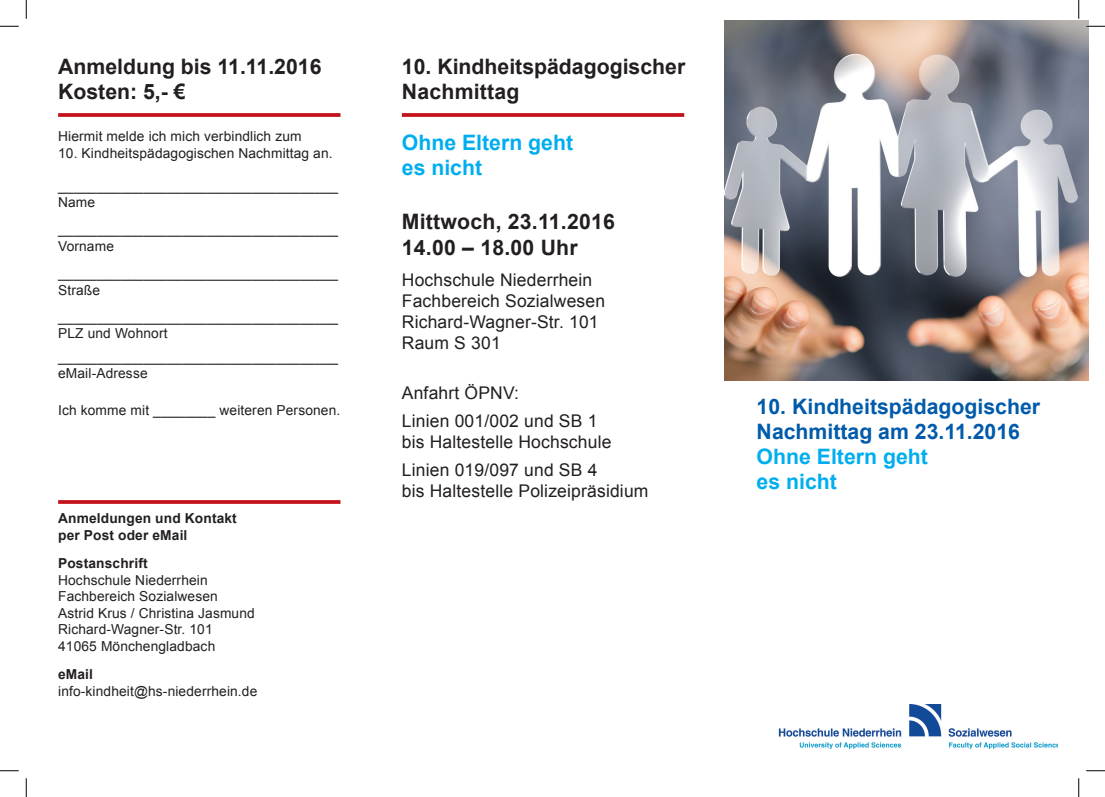
<style>
.page{position:relative;width:1105px;height:797px;background:#fff}
.page>*{position:absolute;margin:0;border:0;box-sizing:border-box;transform-origin:0 0}
.t1{font:700 21.25px/25.5px "Arial";color:#231f20}
.t2{font:700 21.25px/25px "Arial";color:#015aaa}
.t3{font:700 21.25px/25px "Arial";color:#00aeef}
.t4{font:17.5px/21px "Arial";letter-spacing:.01em;color:#231f20}
.t5{font:13.75px/16.5px "Arial";letter-spacing:.01em;color:#231f20}
.t6{font:700 13.75px/16.5px "Arial";letter-spacing:.01em;color:#231f20}
</style>
<div class="page">
<img style="left:725px;top:20px;width:364px;height:360px">
<img style="left:778px;top:704px;width:280px;height:45px">
<svg style="left:402px;top:113px;width:282px;height:4px"></svg>
<svg style="left:58px;top:113px;width:282px;height:4px"></svg>
<svg style="left:58px;top:500px;width:282px;height:4px"></svg>
<svg style="left:0;top:25px;width:19px;height:2px"></svg>
<svg style="left:1086px;top:25px;width:19px;height:2px"></svg>
<svg style="left:0;top:770px;width:19px;height:1px"></svg>
<svg style="left:1086px;top:770px;width:19px;height:1px"></svg>
<svg style="left:25px;top:0;width:2px;height:19px"></svg>
<svg style="left:25px;top:778px;width:2px;height:19px"></svg>
<svg style="left:1078px;top:0;width:1px;height:19px"></svg>
<svg style="left:1078px;top:778px;width:1px;height:19px"></svg>
<h1 class="t1" style="left:58px;top:54px;width:265px">Anmeldung bis 11.11.2016<br>Kosten: 5,- €</h1>
<p class="t5" style="left:58px;top:128px;width:245px">Hiermit melde ich mich verbindlich zum</p>
<p class="t5" style="left:58px;top:145px;width:276px">10. Kindheitspädagogischen Nachmittag an.</p>
<p class="t5" style="left:58px;top:178px;width:282px">____________________________________<br>Name</p>
<p class="t5" style="left:58px;top:221px;width:282px">____________________________________<br>Vorname</p>
<p class="t5" style="left:58px;top:265px;width:282px">____________________________________<br>Straße</p>
<p class="t5" style="left:58px;top:309px;width:282px">____________________________________<br>PLZ und Wohnort</p>
<p class="t5" style="left:58px;top:349px;width:282px">____________________________________ eMail-Adresse</p>
<p class="t5" style="left:58px;top:402px;width:284px">Ich komme mit ________ weiteren Personen.</p>
<p class="t6" style="left:58px;top:510px;width:180px">Anmeldungen und Kontakt per Post oder eMail</p>
<p class="t6" style="left:58px;top:555px;width:91px">Postanschrift</p>
<p class="t5" style="left:58px;top:572px;width:198px">Hochschule Niederrhein<br>Fachbereich Sozialwesen<br>Astrid Krus / Christina Jasmund<br>Richard-Wagner-Str. 101<br>41065 Mönchengladbach</p>
<p class="t6" style="left:58px;top:666px;width:36px">eMail</p>
<p class="t5" style="left:58px;top:683px;width:201px">info-kindheit@hs-niederrhein.de</p>
<h1 class="t1" style="left:402px;top:54px;width:285px">10. Kindheitspädagogischer<br>Nachmittag</h1>
<h1 class="t3" style="left:402px;top:130px;width:173px">Ohne Eltern geht es nicht</h1>
<h1 class="t1" style="left:402px;top:210px;width:215px">Mittwoch, 23.11.2016<br>14.00 – 18.00 Uhr</h1>
<p class="t4" style="left:402px;top:270px;width:205px">Hochschule Niederrhein<br>Fachbereich Sozialwesen<br>Richard-Wagner-Str. 101<br>Raum S 301</p>
<p class="t4" style="left:402px;top:378px;width:197px;line-height:28.1px">Anfahrt ÖPNV:<br>Linien 001/002 und SB 1</p>
<p class="t4" style="left:402px;top:427px;width:211px;line-height:28.1px">bis Haltestelle Hochschule<br>Linien 019/097 und SB 4</p>
<p class="t4" style="left:402px;top:480px;width:248px">bis Haltestelle Polizeipräsidium</p>
<h1 class="t2" style="left:757px;top:394px;width:285px">10. Kindheitspädagogischer<br>Nachmittag am 23.11.2016</h1>
<h1 class="t3" style="left:757px;top:444px;width:173px">Ohne Eltern geht es nicht</h1>
</div>
